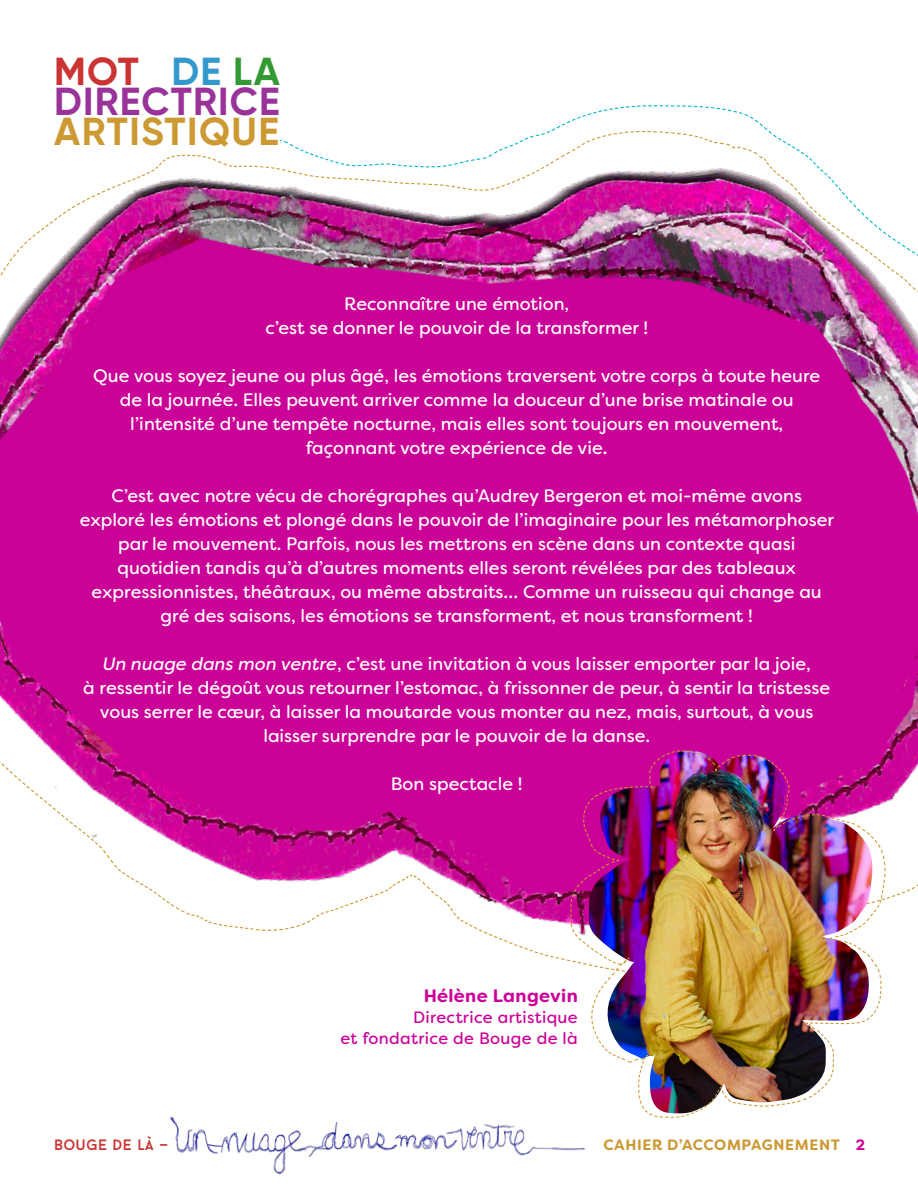
<style>
.page{position:relative;width:918px;height:1188px;background:#fff}
.page>*{position:absolute;margin:0;border:0;box-sizing:border-box;transform-origin:0 0}
.t1{font:700 39px/30px "Gilroy";letter-spacing:.03em;color:#939;text-align:justify}
.t2{font:18px/24px "Filson Soft";color:#fff;text-align:center}
.t3{font:700 18px "Filson Soft";letter-spacing:.02em;color:#c09}
.t4{font:16.5px/21px "Filson Soft";letter-spacing:.02em;color:#c09;text-align:right}
.t5{font:700 15px "Filson Soft";letter-spacing:.04em;color:#c93}
.t6{font:15px "Baron Neue";letter-spacing:.02em;color:#c33}
.s1{color:#c33}
.s2{color:#39c}
.s3{color:#393}
.s4{color:#c93}
.s5{font-style:italic}
.s6{color:#c09}
</style>
<div class="page">
<img style="left:170px;top:1116px;width:416px;height:59px">
<div style="left:0;top:386px;width:918px;height:355px;background:#cb0297"></div>
<img style="left:0;top:130px;width:918px;height:256px">
<svg style="left:0;top:741px;width:918px;height:190px"></svg>
<svg style="left:412px;top:750px;width:505px;height:368px"></svg>
<img style="left:570px;top:752px;width:316px;height:366px">
<p class="t1" style="left:54px;top:56px;width:227px"><span class="s1">MOT</span> <span class="s2">DE</span> <span class="s3">LA </span>DIRECTRICE <span class="s4">ARTISTIQUE</span></p>
<p class="t2" style="left:265px;top:292px;width:384px">Reconnaître une émotion,<br>c’est se donner le pouvoir de la transformer !</p>
<p class="t2" style="left:93px;top:364px;width:729px">Que vous soyez jeune ou plus âgé, les émotions traversent votre corps à toute heure de la journée. Elles peuvent arriver comme la douceur d’une brise matinale ou l’intensité d’une tempête nocturne, mais elles sont toujours en mouvement, façonnant votre expérience de vie.</p>
<p class="t2" style="left:80px;top:484px;width:756px">C’est avec notre vécu de chorégraphes qu’Audrey Bergeron et moi-même avons exploré les émotions et plongé dans le pouvoir de l’imaginaire pour les métamorphoser par le mouvement. Parfois, nous les mettrons en scène dans un contexte quasi quotidien tandis qu’à d’autres moments elles seront révélées par des tableaux expressionnistes, théâtraux, ou même abstraits… Comme un ruisseau qui change au gré des saisons, les émotions se transforment, et nous transforment !</p>
<p class="t2" style="left:83px;top:652px;width:748px"><span class="s5">Un nuage dans mon ventre</span>, c’est une invitation à vous laisser emporter par la joie,<br>à ressentir le dégoût vous retourner l’estomac, à frissonner de peur, à sentir la tristesse vous serrer le cœur, à laisser la moutarde vous monter au nez, mais, surtout, à vous laisser surprendre par le pouvoir de la danse.</p>
<p class="t2" style="left:391px;top:772px;width:133px">Bon spectacle !</p>
<p class="t3" style="left:424px;top:984px;width:156px">Hélène Langevin</p>
<p class="t4" style="left:340px;top:1007px;width:239px">Directrice artistique<br>et fondatrice de Bouge de là</p>
<p class="t6" style="left:54px;top:1135px;width:116px">BOUGE DE LÀ —</p>
<p class="t5" style="left:603px;top:1135px;width:263px">CAHIER D’ACCOMPAGNEMENT <span class="s6">2</span></p>
</div>
